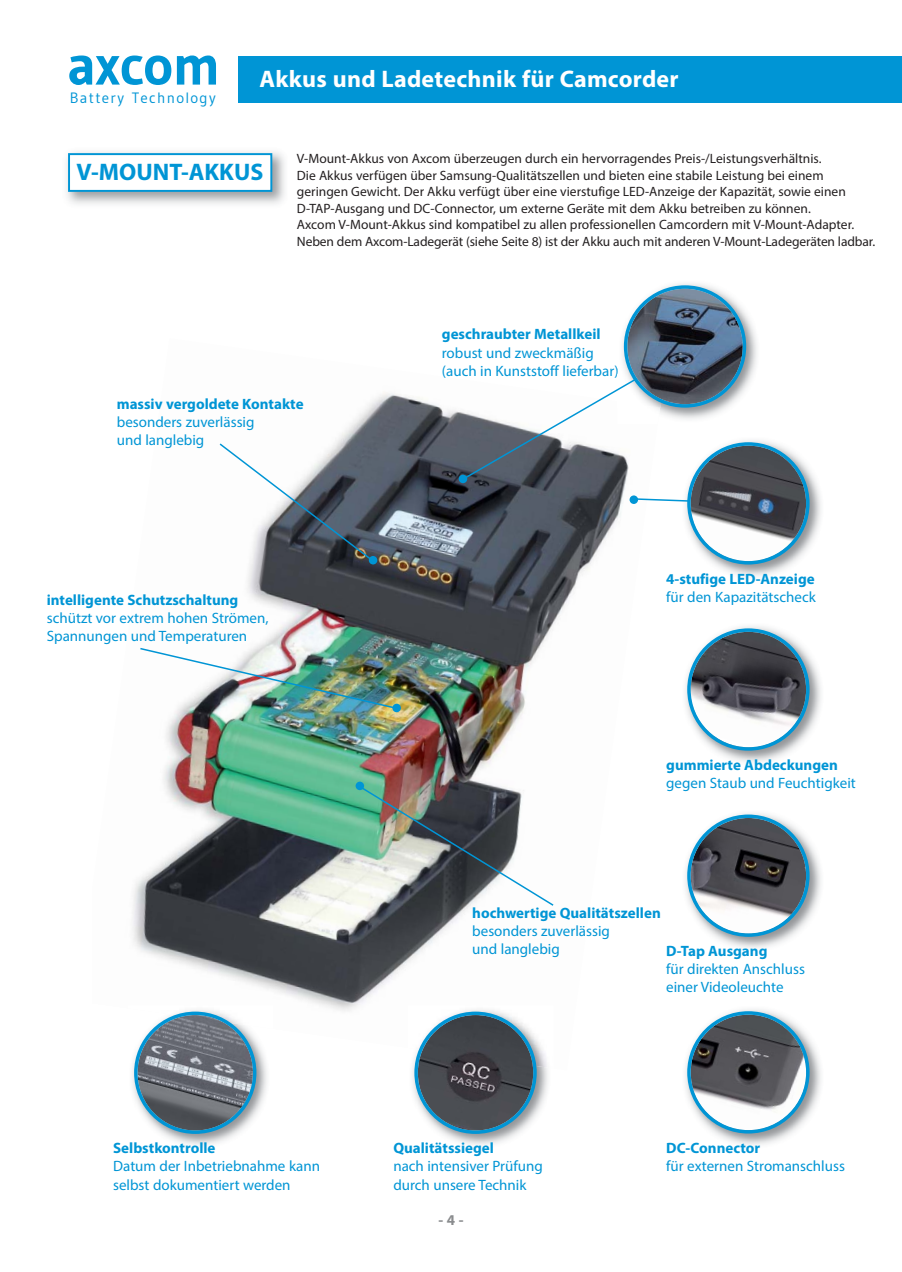
<style>
.page{position:relative;width:902px;height:1272px;background:#fff}
.page>*{position:absolute;margin:0;border:0;box-sizing:border-box;transform-origin:0 0}
.t1{font:700 57px "Gudea";letter-spacing:-.02em;color:#0095d5}
.t2{font:700 24px "Myriad Pro";letter-spacing:.01em;color:#fff}
.t3{font:700 24px "Myriad Pro";color:#0095d5}
.t4{font:15px/18px "Myriad Pro";color:#0095d5}
.t5{font:700 15px "Myriad Pro";color:#0095d5}
.t6{font:15px "Gudea";letter-spacing:.085em;color:#0095d5}
.t7{font:700 15px "Myriad Pro";color:#8a8c8e}
.t8{font:13.5px/16.5px "Myriad Pro";color:#231f20}
</style>
<div class="page">
<img style="left:132px;top:392px;width:458px;height:619px">
<svg style="left:458px;top:474px;width:9px;height:9px"></svg>
<img style="left:66px;top:152px;width:219px;height:52px">
<div style="left:70px;top:155px;width:200px;height:35px;background:#fff"></div>
<div style="left:68px;top:153px;width:204px;height:39px;border:2px solid #0095d5"></div>
<svg style="left:357px;top:784px;width:198px;height:123px"></svg>
<div style="left:355px;top:781px;width:9px;height:9px;background:#0095d5;border-radius:50%"></div>
<img style="left:139px;top:646px;width:260px;height:64px">
<div style="left:392px;top:703px;width:9px;height:9px;background:#0095d5;border-radius:50%"></div>
<svg style="left:218px;top:442px;width:155px;height:119px"></svg>
<div style="left:369px;top:556px;width:8px;height:8px;background:#0095d5;border-radius:50%"></div>
<img style="left:715px;top:470px;width:106px;height:106px">
<svg style="left:461px;top:285px;width:348px;height:279px"></svg>
<div style="left:629px;top:495px;width:9px;height:9px;background:#0095d5;border-radius:50%"></div>
<img style="left:685px;top:626px;width:136px;height:136px">
<svg style="left:687px;top:628px;width:122px;height:122px"></svg>
<img style="left:685px;top:813px;width:136px;height:135px">
<svg style="left:687px;top:814px;width:122px;height:122px"></svg>
<img style="left:685px;top:1009px;width:136px;height:136px">
<svg style="left:687px;top:1011px;width:122px;height:122px"></svg>
<img style="left:132px;top:1040px;width:135px;height:105px">
<img style="left:132px;top:1005px;width:141px;height:6px">
<svg style="left:134px;top:1011px;width:122px;height:122px;background:#808f9a"></svg>
<img style="left:412px;top:1068px;width:136px;height:77px">
<img style="left:408px;top:1005px;width:145px;height:63px">
<svg style="left:414px;top:1011px;width:122px;height:122px;background:#627079"></svg>
<div style="left:238px;top:56px;width:659px;height:47px;background:#0095d5"></div>
<hr style="left:897px;top:56px;width:4px;height:47px;background:#0095d5">
<h1 class="t1" style="left:67px;top:29px;width:155px">axcom</h1>
<p class="t6" style="left:70px;top:89px;width:147px">Battery Technology</p>
<h2 class="t2" style="left:259px;top:69px;width:420px">Akkus und Ladetechnik für Camcorder</h2>
<h2 class="t3" style="left:77px;top:163px;width:188px">V-MOUNT-AKKUS</h2>
<p class="t8" style="left:297px;top:152px;width:579px">V-Mount-Akkus von Axcom überzeugen durch ein hervorragendes Preis-/Leistungsverhältnis.<br>Die Akkus verfügen über Samsung-Qualitätszellen und bieten eine stabile Leistung bei einem geringen Gewicht. Der Akku verfügt über eine vierstufige LED-Anzeige der Kapazität, sowie einen D-TAP-Ausgang und DC-Connector, um externe Geräte mit dem Akku betreiben zu können.<br>Axcom V-Mount-Akkus sind kompatibel zu allen professionellen Camcordern mit V-Mount-Adapter.<br>Neben dem Axcom-Ladegerät (siehe Seite 8) ist der Akku auch mit anderen V-Mount-Ladegeräten ladbar.</p>
<p class="t5" style="left:442px;top:328px;width:160px">geschraubter Metallkeil</p>
<p class="t4" style="left:442px;top:345px;width:178px">robust und zweckmäßig (auch in Kunststoff lieferbar)</p>
<p class="t5" style="left:117px;top:398px;width:188px">massiv vergoldete Kontakte</p>
<p class="t4" style="left:117px;top:414px;width:139px">besonders zuverlässig und langlebig</p>
<p class="t5" style="left:47px;top:594px;width:193px">intelligente Schutzschaltung</p>
<p class="t4" style="left:47px;top:610px;width:223px">schützt vor extrem hohen Strömen,<br>Spannungen und Temperaturen</p>
<p class="t5" style="left:113px;top:1142px;width:104px">Selbstkontrolle</p>
<p class="t4" style="left:113px;top:1158px;width:208px">Datum der Inbetriebnahme kann selbst dokumentiert werden</p>
<p class="t5" style="left:666px;top:573px;width:150px">4-stufige LED-Anzeige</p>
<p class="t4" style="left:666px;top:589px;width:151px">für den Kapazitätscheck</p>
<p class="t5" style="left:666px;top:759px;width:173px">gummierte Abdeckungen</p>
<p class="t4" style="left:666px;top:775px;width:191px">gegen Staub und Feuchtigkeit</p>
<p class="t5" style="left:472px;top:906px;width:190px">hochwertige Qualitätszellen</p>
<p class="t4" style="left:472px;top:922px;width:139px">besonders zuverlässig und langlebig</p>
<p class="t5" style="left:666px;top:945px;width:103px">D-Tap Ausgang</p>
<p class="t4" style="left:666px;top:961px;width:140px">für direkten Anschluss einer Videoleuchte</p>
<p class="t5" style="left:393px;top:1142px;width:102px">Qualitätssiegel</p>
<p class="t4" style="left:393px;top:1158px;width:151px">nach intensiver Prüfung durch unsere Technik</p>
<p class="t7" style="left:438px;top:1214px;width:27px">- 4 -</p>
<p class="t5" style="left:666px;top:1142px;width:95px">DC-Connector</p>
<p class="t4" style="left:666px;top:1158px;width:180px">für externen Stromanschluss</p>
</div>
